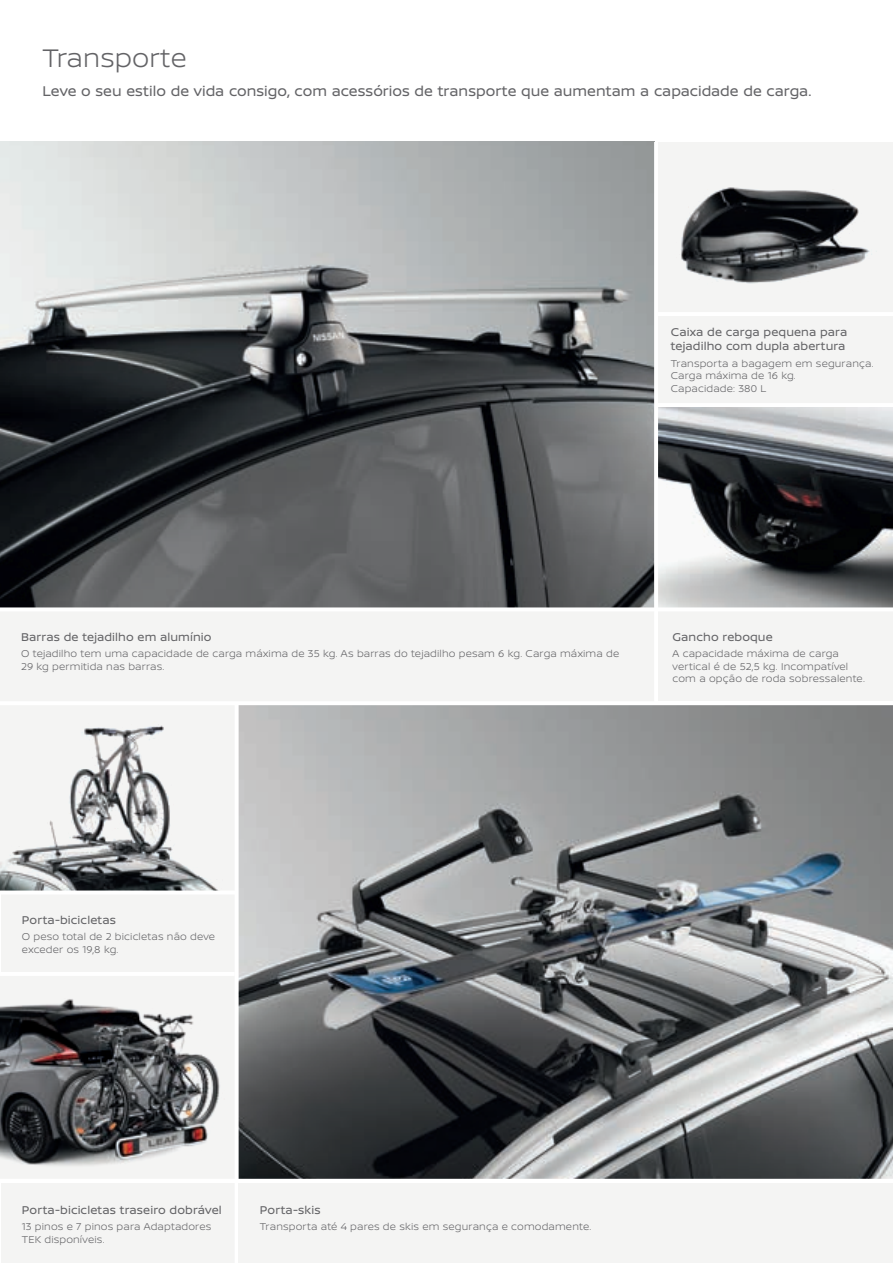
<style>
.page{position:relative;width:893px;height:1263px;background:#fff}
.page>*{position:absolute;margin:0;border:0;box-sizing:border-box;transform-origin:0 0}
.t1{font:300 27px "Nissan Brand";letter-spacing:.005em;color:#636366}
.t2{font:15px "Nissan Brand";color:#636366}
.t3{font:12px/14.4px "Nissan Brand";letter-spacing:.01em;color:#636366}
.t4{font:300 10.5px/12.6px "Nissan Brand";letter-spacing:.01em;color:#636366}
</style>
<div class="page">
<div style="left:656px;top:142px;width:237px;height:172px;background:#f4f4f3"></div>
<img style="left:681px;top:187px;width:189px;height:97px">
<img style="left:0;top:976px;width:234px;height:202px">
<img style="left:0;top:706px;width:234px;height:184px">
<img style="left:658px;top:408px;width:235px;height:199px">
<img style="left:0;top:142px;width:654px;height:465px">
<img style="left:239px;top:705px;width:654px;height:474px">
<div style="left:658px;top:316px;width:235px;height:88px;background:#f4f4f3"></div>
<div style="left:0;top:610px;width:655px;height:93px;background:#f4f4f3"></div>
<div style="left:658px;top:610px;width:235px;height:91px;background:#f4f4f3"></div>
<div style="left:1px;top:893px;width:235px;height:81px;background:#f4f4f3"></div>
<div style="left:1px;top:1184px;width:235px;height:79px;background:#f4f4f3"></div>
<svg style="left:654px;top:142px;width:4px;height:452px"></svg>
<hr style="left:0;top:701px;width:893px;height:4px;background:#fff">
<svg style="left:235px;top:705px;width:4px;height:558px"></svg>
<svg style="left:0;top:607px;width:893px;height:4px"></svg>
<hr style="left:656px;top:312px;width:237px;height:4px;background:#fff">
<hr style="left:657px;top:403px;width:236px;height:4px;background:#fff">
<svg style="left:0;top:890px;width:237px;height:4px"></svg>
<hr style="left:0;top:972px;width:235px;height:4px;background:#fff">
<div style="left:239px;top:1184px;width:654px;height:79px;background:#f4f4f3"></div>
<hr style="left:0;top:1179px;width:893px;height:4px;background:#fff">
<h1 class="t1" style="left:43px;top:39px;width:146px">Transporte</h1>
<h2 class="t2" style="left:43px;top:80px;width:770px">Leve o seu estilo de vida consigo, com acessórios de transporte que aumentam a capacidade de carga.</h2>
<p class="t3" style="left:671px;top:324px;width:178px">Caixa de carga pequena para tejadilho com dupla abertura</p>
<p class="t4" style="left:671px;top:356px;width:204px">Transporta a bagagem em segurança.<br>Carga máxima de 16 kg.<br>Capacidade: 380 L</p>
<p class="t3" style="left:21px;top:629px;width:192px">Barras de tejadilho em alumínio</p>
<p class="t4" style="left:21px;top:647px;width:600px">O tejadilho tem uma capacidade de carga máxima de 35 kg. As barras do tejadilho pesam 6 kg. Carga máxima de<br>29 kg permitida nas barras.</p>
<p class="t3" style="left:673px;top:629px;width:102px">Gancho reboque</p>
<p class="t4" style="left:673px;top:647px;width:194px">A capacidade máxima de carga vertical é de 52,5 kg. Incompatível com a opção de roda sobressalente.</p>
<p class="t3" style="left:22px;top:912px;width:96px">Porta-bicicletas</p>
<p class="t4" style="left:22px;top:930px;width:195px">O peso total de 2 bicicletas não deve exceder os 19,8 kg.</p>
<p class="t3" style="left:22px;top:1202px;width:201px">Porta-bicicletas traseiro dobrável</p>
<p class="t4" style="left:22px;top:1220px;width:191px">13 pinos e 7 pinos para Adaptadores<br>TEK disponíveis.</p>
<p class="t3" style="left:260px;top:1202px;width:62px">Porta-skis</p>
<p class="t4" style="left:260px;top:1220px;width:333px">Transporta até 4 pares de skis em segurança e comodamente.</p>
</div>
